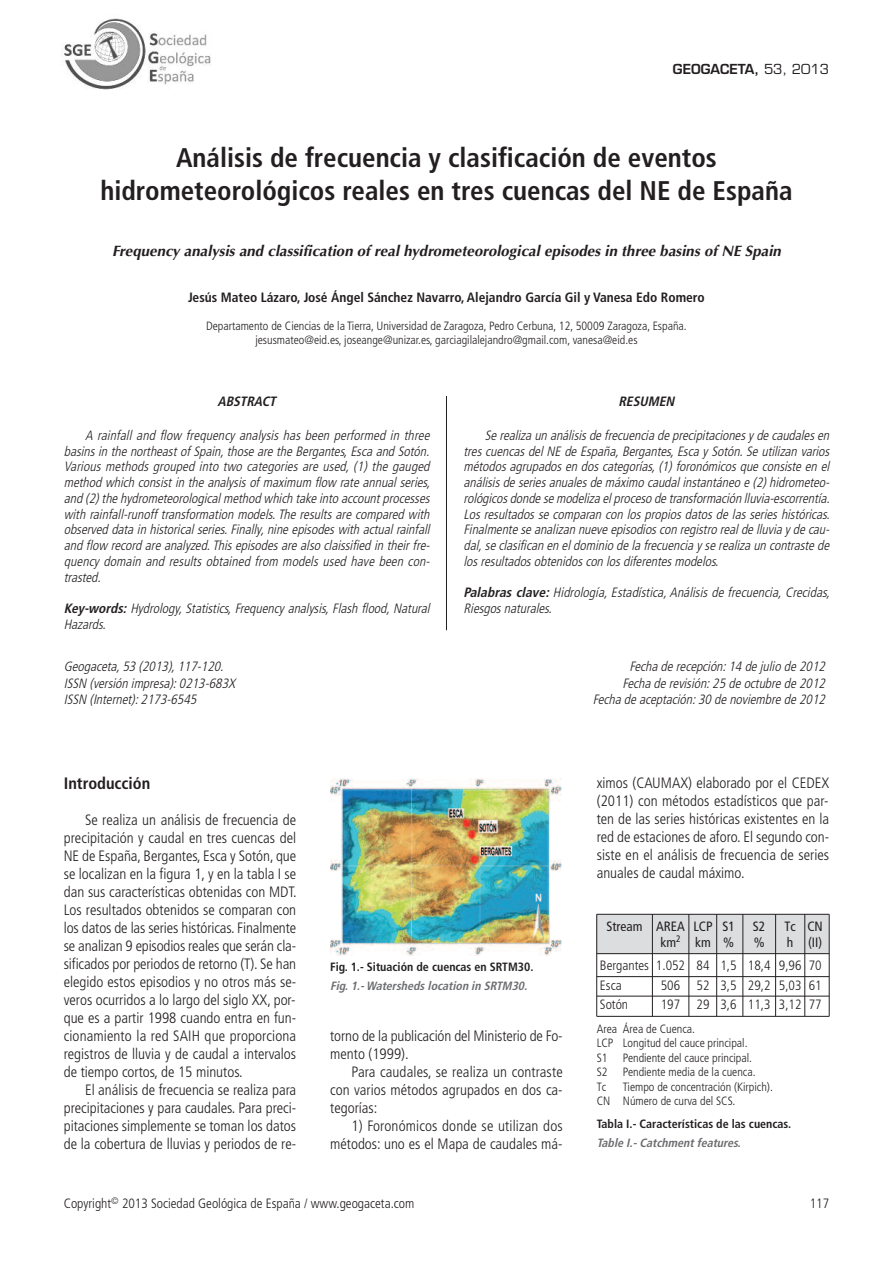
<style>
.page{position:relative;width:893px;height:1263px;background:#fff}
.page>*{position:absolute;margin:0;border:0;box-sizing:border-box;transform-origin:0 0}
.t1{font:700 condensed 27px/32.4px "Frutiger";color:#231f20;text-align:center}
.t2{font:700 condensed 16.5px "Frutiger";color:#231f20}
.t3{font:300 condensed 15px/18px "Frutiger";color:#231f20;text-align:justify}
.t4{font:italic 700 15px "Optima";letter-spacing:.005em;color:#231f20}
.t5{font:italic 300 condensed 13.5px/15.8px "Frutiger";color:#231f20;text-align:justify}
.t6{font:300 condensed 13.5px/19.5px "Frutiger";color:#231f20}
.t7{font:700 condensed 13.5px "Frutiger";color:#231f20}
.t8{font:condensed 13.5px "Frutiger";color:#231f20}
.t9{font:600 13.5px "Eurostile";color:#231f20}
.t10{font:italic 700 condensed 13.5px "Frutiger";color:#231f20}
.t11{font:300 condensed 12px/14.4px "Frutiger";color:#231f20}
.t12{font:700 condensed 12px "Frutiger";color:#231f20}
.t13{font:italic 700 condensed 12px "Frutiger";color:#6c6d70}
.s1{font-weight:400}
.s2{font-weight:700}
</style>
<div class="page">
<div style="left:597px;top:914px;width:232px;height:40px;background:#dcdddf"></div>
<img style="left:62px;top:18px;width:149px;height:72px">
<hr style="left:446px;top:396px;width:1px;height:234px;background:#231f20">
<img style="left:330px;top:778px;width:231px;height:177px">
<hr style="left:597px;top:976px;width:232px;height:1px;background:#231f20">
<hr style="left:597px;top:996px;width:232px;height:1px;background:#231f20">
<hr style="left:597px;top:914px;width:232px;height:1px;background:#231f20">
<hr style="left:597px;top:953px;width:232px;height:1px;background:#231f20">
<hr style="left:597px;top:1016px;width:232px;height:1px;background:#231f20">
<hr style="left:596px;top:914px;width:1px;height:102px;background:#231f20">
<hr style="left:652px;top:914px;width:1px;height:102px;background:#231f20">
<hr style="left:689px;top:914px;width:1px;height:102px;background:#231f20">
<hr style="left:716px;top:914px;width:1px;height:102px;background:#231f20">
<hr style="left:743px;top:914px;width:1px;height:102px;background:#231f20">
<hr style="left:775px;top:914px;width:1px;height:102px;background:#231f20">
<hr style="left:804px;top:914px;width:1px;height:102px;background:#231f20">
<hr style="left:829px;top:914px;width:1px;height:102px;background:#231f20">
<p class="t9" style="left:673px;top:64px;width:158px">GEOGACETA, <span class="s1">53, 2013</span></p>
<h1 class="t1" style="left:100px;top:144px;width:693px">Análisis de frecuencia y clasificación de eventos hidrometeorológicos reales en tres cuencas del NE de España</h1>
<p class="t4" style="left:112px;top:244px;width:670px">Frequency analysis and classification of real hydrometeorological episodes in three basins of NE Spain</p>
<p class="t7" style="left:188px;top:292px;width:518px">Jesús Mateo Lázaro, José Ángel Sánchez Navarro, Alejandro García Gil y Vanesa Edo Romero</p>
<p class="t11" style="left:206px;top:320px;width:482px;text-align:center">Departamento de Ciencias de la Tierra, Universidad de Zaragoza, Pedro Cerbuna, 12, 50009 Zaragoza, España. jesusmateo@eid.es, joseange@unizar.es, garciagilalejandro@gmail.com, vanesa@eid.es</p>
<p class="t10" style="left:217px;top:396px;width:63px">ABSTRACT</p>
<p class="t5" style="left:64px;top:428px;width:370px;text-indent:21px">A rainfall and flow frequency analysis has been performed in three basins in the northeast of Spain, those are the Bergantes, Esca and Sotón.<br>Various methods grouped into two categories are used, (1) the gauged method which consist in the analysis of maximum flow rate annual series, and (2) the hydrometeorological method which take into account processes with rainfall-runoff transformation models. The results are compared with observed data in historical series. Finally, nine episodes with actual rainfall and flow record are analyzed. This episodes are also claissified in their fre&shy;quency domain and results obtained from models used have been con&shy;trasted.</p>
<p class="t5" style="left:64px;top:602px;width:370px"><span class="s2">Key -words:</span> Hydrology, Statistics, Frequency analysis, Flash flood, Natural<br>Hazards.</p>
<p class="t10" style="left:618px;top:396px;width:60px">RESUMEN</p>
<p class="t5" style="left:463px;top:428px;width:370px;text-indent:21px">Se realiza un análisis de frecuencia de precipitaciones y de caudales en tres cuencas del NE de España, Bergantes, Esca y Sotón. Se utilizan varios métodos agrupados en dos categorías, (1) foronómicos que consiste en el análisis de series anuales de máximo caudal instantáneo e (2) hidrometeo&shy;rológicos donde se modeliza el proceso de transformación lluvia-escorrentía.<br>Los resultados se comparan con los propios datos de las series históricas.<br>Finalmente se analizan nueve episodios con registro real de lluvia y de cau&shy;dal, se clasifican en el dominio de la frecuencia y se realiza un contraste de los resultados obtenidos con los diferentes modelos.</p>
<p class="t5" style="left:463px;top:586px;width:370px"><span class="s2">Palabras clave:</span> Hidrología, Estadística, Análisis de frecuencia, Crecidas,<br>Riesgos naturales.</p>
<p class="t5" style="left:64px;top:660px;width:164px">Geogaceta, 53 (2013), 117-120.</p>
<p class="t5" style="left:629px;top:660px;width:200px">Fecha de recepción: 14 de julio de 2012</p>
<p class="t5" style="left:64px;top:676px;width:176px">ISSN (versión impresa): 0213-683X</p>
<p class="t5" style="left:622px;top:676px;width:207px">Fecha de revisión: 25 de octubre de 2012</p>
<p class="t5" style="left:64px;top:692px;width:137px">ISSN (Internet): 2173-6545</p>
<p class="t5" style="left:593px;top:692px;width:236px">Fecha de aceptación: 30 de noviembre de 2012</p>
<p class="t2" style="left:64px;top:777px;width:88px">Introducción</p>
<p class="t3" style="left:64px;top:812px;width:235px;text-indent:21px">Se realiza un análisis de frecuencia de precipitación y caudal en tres cuencas del NE de España, Bergantes, Esca y Sotón, que se localizan en la figura 1, y en la tabla I se dan sus características obtenidas con MDT.<br>Los resultados obtenidos se comparan con los datos de las series históricas. Finalmente se analizan 9 episodios reales que serán cla&shy;sificados por periodos de retorno (T). Se han elegido estos episodios y no otros más se&shy;veros ocurridos a lo largo del siglo XX, por&shy;que es a partir 1998 cuando entra en fun&shy;cionamiento la red SAIH que proporciona registros de lluvia y de caudal a intervalos de tiempo cortos, de 15 minutos.</p>
<p class="t3" style="left:64px;top:1082px;width:234px;text-indent:21px">El análisis de frecuencia se realiza para precipitaciones y para caudales. Para preci&shy;pitaciones simplemente se toman los datos de la cobertura de lluvias y periodos de re-</p>
<p class="t12" style="left:330px;top:962px;width:205px">Fig. 1.- Situación de cuencas en SRTM30.</p>
<p class="t13" style="left:330px;top:980px;width:201px">Fig. 1.- Watersheds location in SRTM30.</p>
<p class="t3" style="left:330px;top:1027px;width:234px">torno de la publicación del Ministerio de Fo&shy;mento (1999).</p>
<p class="t3" style="left:330px;top:1063px;width:234px;text-indent:21px">Para caudales, se realiza un contraste con varios métodos agrupados en dos ca&shy;tegorías:</p>
<p class="t3" style="left:330px;top:1117px;width:234px;text-align:right">1) Foronómicos donde se utilizan dos métodos: uno es el Mapa de caudales má-</p>
<p class="t3" style="left:597px;top:775px;width:234px">ximos (CAUMAX) elaborado por el CEDEX (2011) con métodos estadísticos que par&shy;ten de las series históricas existentes en la red de estaciones de aforo. El segundo con&shy;siste en el análisis de frecuencia de series anuales de caudal máximo.</p>
<p class="t8" style="left:606px;top:920px;width:130px">Stream AREA LCP S1</p>
<p class="t8" style="left:753px;top:920px;width:14px">S2</p>
<p class="t8" style="left:785px;top:920px;width:40px">Tc CN</p>
<p class="t8" style="left:660px;top:936px;width:75px">km<sup>2</sup> km %</p>
<p class="t8" style="left:754px;top:936px;width:12px">%</p>
<p class="t8" style="left:787px;top:936px;width:37px">h (II)</p>
<p class="t6" style="left:600px;top:957px;width:223px">Bergantes 1.052 84 1,5 18,4 9,96 70<br>Esca</p>
<p class="t6" style="left:661px;top:976px;width:162px">506 52 3,5 29,2 5,03 61</p>
<p class="t6" style="left:600px;top:996px;width:30px">Sotón</p>
<p class="t6" style="left:661px;top:996px;width:162px">197 29 3,6 11,3 3,12 77</p>
<p class="t11" style="left:597px;top:1023px;width:152px">Area Área de Cuenca.<br>LCP Longitud del cauce principal.<br>S1</p>
<p class="t11" style="left:623px;top:1051px;width:131px">Pendiente del cauce principal.</p>
<p class="t11" style="left:597px;top:1066px;width:12px">S2</p>
<p class="t11" style="left:623px;top:1066px;width:134px">Pendiente media de la cuenca.</p>
<p class="t11" style="left:597px;top:1080px;width:11px">Tc</p>
<p class="t11" style="left:597px;top:1080px;width:178px;text-indent:26px">Tiempo de concentración (Kirpich).<br>CN Número de curva del SCS.</p>
<p class="t12" style="left:597px;top:1119px;width:196px">Tabla I.- Características de las cuencas.</p>
<p class="t13" style="left:597px;top:1137px;width:148px">Table I.- Catchment features.</p>
<p class="t6" style="left:64px;top:1195px;width:352px">Copyright<sup>©</sup> 2013 Sociedad Geológica de España / www.geogaceta.com</p>
<p class="t6" style="left:810px;top:1195px;width:21px">117</p>
</div>
